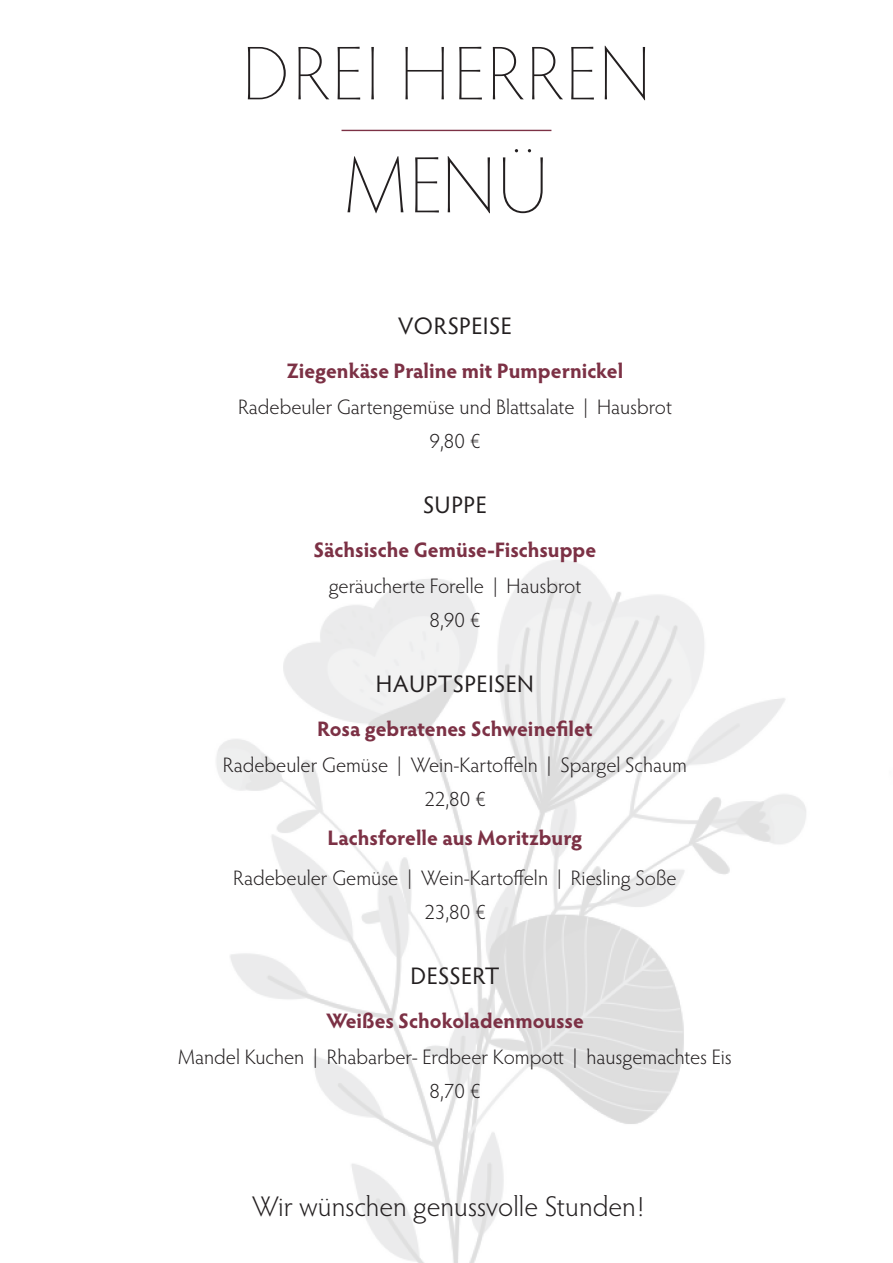
<style>
.page{position:relative;width:893px;height:1263px;background:#fff}
.page>*{position:absolute;margin:0;border:0;box-sizing:border-box;transform-origin:0 0}
.t1{font:200 80.1px "Hypatia Sans Pro";color:#231f20}
.t2{font:200 76.5px "Hypatia Sans Pro";letter-spacing:.03em;color:#231f20}
.t3{font:300 28.5px "Hypatia Sans Pro";color:#231f20}
.t4{font:24px "Hypatia Sans Pro";letter-spacing:.015em;color:#231f20}
.t5{font:300 21px/34px "Hypatia Sans Pro";color:#231f20;text-align:center}
.t6{font:700 21px "Hypatia Sans Pro";color:#7c3145}
</style>
<div class="page">
<img style="left:216px;top:560px;width:590px;height:703px">
<hr style="left:342px;top:130px;width:209px;height:1px;background:#7c3145">
<h2 class="t2" style="left:242px;top:25px;width:410px">DREI HERREN</h2>
<h1 class="t1" style="left:344px;top:134px;width:206px">MENÜ</h1>
<p class="t4" style="left:398px;top:310px;width:115px">VORSPEISE</p>
<p class="t6" style="left:287px;top:356px;width:338px">Ziegenkäse Praline mit Pumpernickel</p>
<p class="t5" style="left:238px;top:389px;width:435px">Radebeuler Gartengemüse und Blattsalate | Hausbrot<br>9,80 €</p>
<p class="t4" style="left:423px;top:489px;width:65px">SUPPE</p>
<p class="t6" style="left:314px;top:535px;width:284px">Sächsische Gemüse-Fischsuppe</p>
<p class="t5" style="left:329px;top:568px;width:254px">geräucherte Forelle | Hausbrot<br>8,90 €</p>
<p class="t4" style="left:376px;top:668px;width:160px">HAUPTSPEISEN</p>
<p class="t6" style="left:317px;top:714px;width:277px">Rosa gebratenes Schweinefilet</p>
<p class="t5" style="left:223px;top:747px;width:465px">Radebeuler Gemüse | Wein-Kartoffeln | Spargel Schaum<br>22,80 €</p>
<p class="t6" style="left:328px;top:823px;width:256px">Lachsforelle aus Moritzburg</p>
<p class="t5" style="left:233px;top:860px;width:445px">Radebeuler Gemüse | Wein-Kartoffeln | Riesling Soße<br>23,80 €</p>
<p class="t4" style="left:410px;top:960px;width:91px">DESSERT</p>
<p class="t6" style="left:326px;top:1006px;width:259px">Weißes Schokoladenmousse</p>
<p class="t5" style="left:178px;top:1039px;width:555px">Mandel Kuchen | Rhabarber- Erdbeer Kompott | hausgemachtes Eis<br>8,70 €</p>
<h3 class="t3" style="left:252px;top:1188px;width:393px">Wir wünschen genussvolle Stunden!</h3>
</div>
